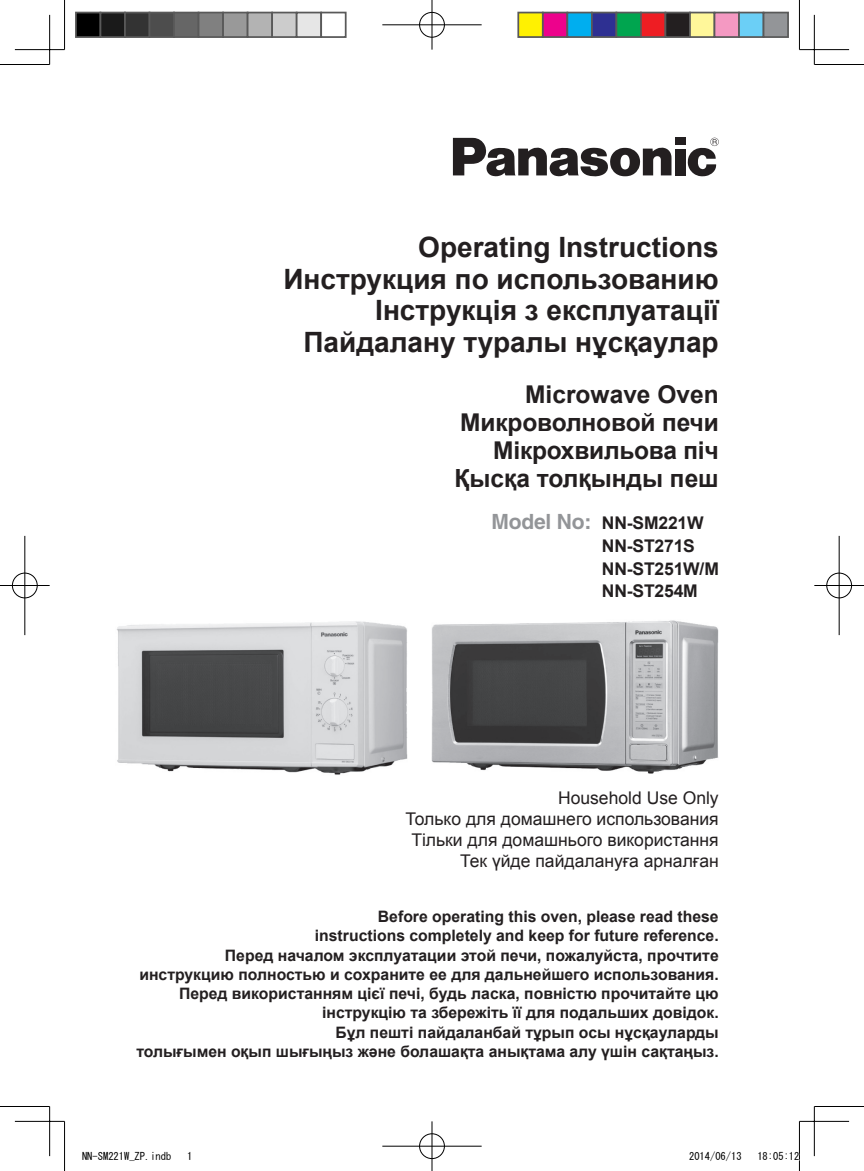
<style>
.page{position:relative;width:864px;height:1171px;background:#fff}
.page>*{position:absolute;margin:0;border:0;box-sizing:border-box;transform-origin:0 0}
.t1{font:700 28px/31.5px "Arial";color:#231f20;text-align:right}
.t2{font:700 24.5px/28px "Arial";letter-spacing:-.005em;color:#231f20;text-align:right}
.t3{font:17.5px/21px "Arial";color:#231f20;text-align:right}
.t4{font:700 17.5px/22.8px "Arial";letter-spacing:-.01em;color:#231f20}
.t5{font:700 15.75px/19.2px "Arial";color:#231f20;text-align:right}
.t6{font:10.5px "MS Gothic";color:#000}
.s1{font-family:"Helvetica";font-size:21px;color:#939598}
</style>
<div class="page">
<img style="left:117px;top:621px;width:290px;height:154px">
<img style="left:431px;top:620px;width:286px;height:153px">
<div style="left:674px;top:138px;width:10px;height:7px;background:#231f20"></div>
<div style="left:674px;top:149px;width:10px;height:26px;background:#231f20"></div>
<svg style="left:452px;top:138px;width:219px;height:39px"></svg>
<svg style="left:687px;top:138px;width:31px;height:38px"></svg>
<hr style="left:0;top:64px;width:50px;height:1px;background:#000">
<hr style="left:814px;top:64px;width:49px;height:1px;background:#000">
<hr style="left:0;top:1106px;width:50px;height:1px;background:#000">
<hr style="left:814px;top:1106px;width:49px;height:1px;background:#000">
<hr style="left:64px;top:0;width:1px;height:50px;background:#000">
<hr style="left:64px;top:1121px;width:1px;height:50px;background:#000">
<hr style="left:798px;top:0;width:1px;height:50px;background:#000">
<hr style="left:798px;top:1121px;width:1px;height:50px;background:#000">
<hr style="left:15px;top:49px;width:49px;height:1px;background:#000">
<hr style="left:799px;top:49px;width:49px;height:1px;background:#000">
<hr style="left:15px;top:1121px;width:49px;height:1px;background:#000">
<hr style="left:799px;top:1121px;width:49px;height:1px;background:#000">
<hr style="left:49px;top:15px;width:1px;height:49px;background:#000">
<hr style="left:49px;top:1106px;width:1px;height:50px;background:#000">
<hr style="left:813px;top:15px;width:1px;height:49px;background:#000">
<hr style="left:813px;top:1106px;width:1px;height:50px;background:#000">
<div style="left:418px;top:11px;width:27px;height:27px;border:2px solid #fff;border-radius:50%"></div>
<hr style="left:382px;top:24px;width:99px;height:2px;background:#fff">
<hr style="left:430px;top:0;width:3px;height:50px;background:#fff">
<div style="left:419px;top:12px;width:25px;height:25px;border:1px solid #000;border-radius:50%"></div>
<hr style="left:382px;top:25px;width:99px;height:1px;background:#000">
<hr style="left:431px;top:0;width:1px;height:50px;background:#000">
<div style="left:418px;top:1132px;width:27px;height:28px;border:2px solid #fff;border-radius:50%"></div>
<hr style="left:382px;top:1145px;width:99px;height:2px;background:#fff">
<hr style="left:430px;top:1121px;width:3px;height:50px;background:#fff">
<div style="left:419px;top:1133px;width:25px;height:26px;border:1px solid #000;border-radius:50%"></div>
<hr style="left:382px;top:1146px;width:99px;height:1px;background:#000">
<hr style="left:431px;top:1121px;width:1px;height:50px;background:#000">
<div style="left:11px;top:572px;width:27px;height:27px;border:2px solid #fff;border-radius:50%"></div>
<hr style="left:0;top:584px;width:50px;height:3px;background:#fff">
<hr style="left:24px;top:536px;width:2px;height:99px;background:#fff">
<div style="left:12px;top:573px;width:25px;height:25px;border:1px solid #000;border-radius:50%"></div>
<hr style="left:0;top:585px;width:50px;height:1px;background:#000">
<hr style="left:25px;top:536px;width:1px;height:99px;background:#000">
<div style="left:825px;top:572px;width:27px;height:27px;border:2px solid #fff;border-radius:50%"></div>
<hr style="left:814px;top:584px;width:49px;height:3px;background:#fff">
<hr style="left:837px;top:536px;width:3px;height:99px;background:#fff">
<div style="left:826px;top:573px;width:25px;height:25px;border:1px solid #000;border-radius:50%"></div>
<hr style="left:814px;top:585px;width:49px;height:1px;background:#000">
<hr style="left:838px;top:536px;width:1px;height:99px;background:#000">
<div style="left:76px;top:13px;width:24px;height:24px;background:#000"></div>
<div style="left:75px;top:12px;width:26px;height:26px;border:2px solid #595959"></div>
<div style="left:100px;top:13px;width:25px;height:24px;background:#1a1a1a"></div>
<div style="left:99px;top:12px;width:27px;height:26px;border:2px solid #595959"></div>
<div style="left:125px;top:13px;width:24px;height:24px;background:#333"></div>
<div style="left:124px;top:12px;width:26px;height:26px;border:2px solid #595959"></div>
<div style="left:149px;top:13px;width:25px;height:24px;background:#4d4d4d"></div>
<div style="left:148px;top:12px;width:27px;height:26px;border:2px solid #595959"></div>
<div style="left:174px;top:13px;width:24px;height:24px;background:#666"></div>
<div style="left:173px;top:12px;width:26px;height:26px;border:2px solid #595959"></div>
<div style="left:198px;top:13px;width:25px;height:24px;background:#808080"></div>
<div style="left:197px;top:12px;width:27px;height:26px;border:2px solid #595959"></div>
<div style="left:223px;top:13px;width:24px;height:24px;background:#999"></div>
<div style="left:222px;top:12px;width:26px;height:26px;border:2px solid #595959"></div>
<div style="left:247px;top:13px;width:25px;height:24px;background:#b3b3b3"></div>
<div style="left:246px;top:12px;width:27px;height:26px;border:2px solid #595959"></div>
<div style="left:272px;top:13px;width:24px;height:24px;background:#ccc"></div>
<div style="left:271px;top:12px;width:26px;height:26px;border:2px solid #595959"></div>
<div style="left:296px;top:13px;width:25px;height:24px;background:#e6e6e6"></div>
<div style="left:295px;top:12px;width:27px;height:26px;border:2px solid #595959"></div>
<div style="left:320px;top:12px;width:26px;height:26px;border:2px solid #595959"></div>
<div style="left:518px;top:13px;width:24px;height:24px;background:#fff101"></div>
<div style="left:517px;top:12px;width:26px;height:26px;border:2px solid #595959"></div>
<div style="left:542px;top:13px;width:25px;height:24px;background:#ed028c"></div>
<div style="left:541px;top:12px;width:27px;height:26px;border:2px solid #595959"></div>
<div style="left:567px;top:13px;width:24px;height:24px;background:#00aeef"></div>
<div style="left:566px;top:12px;width:26px;height:26px;border:2px solid #595959"></div>
<div style="left:591px;top:13px;width:25px;height:24px;background:#2e3092"></div>
<div style="left:590px;top:12px;width:27px;height:26px;border:2px solid #595959"></div>
<div style="left:616px;top:13px;width:24px;height:24px;background:#00a54f"></div>
<div style="left:615px;top:12px;width:26px;height:26px;border:2px solid #595959"></div>
<div style="left:640px;top:13px;width:25px;height:24px;background:#ee1d23"></div>
<div style="left:639px;top:12px;width:27px;height:26px;border:2px solid #595959"></div>
<div style="left:665px;top:13px;width:24px;height:24px;background:#231f20"></div>
<div style="left:664px;top:12px;width:26px;height:26px;border:2px solid #595959"></div>
<div style="left:689px;top:13px;width:25px;height:24px;background:#fff79a"></div>
<div style="left:688px;top:12px;width:27px;height:26px;border:2px solid #595959"></div>
<div style="left:714px;top:13px;width:24px;height:24px;background:#f499c2"></div>
<div style="left:713px;top:12px;width:26px;height:26px;border:2px solid #595959"></div>
<div style="left:738px;top:13px;width:25px;height:24px;background:#6bcff6"></div>
<div style="left:737px;top:12px;width:27px;height:26px;border:2px solid #595959"></div>
<div style="left:763px;top:13px;width:24px;height:24px;background:#939598"></div>
<div style="left:762px;top:12px;width:26px;height:26px;border:2px solid #595959"></div>
<h1 class="t1" style="left:283px;top:233px;width:436px">Operating Instructions<br>Инструкция по использованию<br>Інструкція з експлуатації<br>Пайдалану туралы нұсқаулар</h1>
<h2 class="t2" style="left:454px;top:381px;width:265px">Microwave Oven<br>Микроволновой печи<br>Мікрохвильова піч<br>Қысқа толқынды пеш</h2>
<p class="t4" style="left:601px;top:512px;width:118px;text-indent:-110px"><span class="s1">Model No:</span> NN-SM221W<br>NN-ST271S<br>NN-ST251W/M<br>NN-ST254M</p>
<p class="t3" style="left:405px;top:787px;width:314px">Household Use Only<br>Только для домашнего использования<br>Тільки для домашнього використання<br>Тек үйде пайдалануға арналған</p>
<p class="t5" style="left:136px;top:907px;width:583px">Before operating this oven, please read these<br>instructions completely and keep for future reference.<br>Перед началом эксплуатации этой печи, пожалуйста, прочтите инструкцию полностью и сохраните ее для дальнейшего использования.<br>Перед використанням цієї печі, будь ласка, повністю прочитайте цю інструкцію та збережіть її для подальших довідок.<br>Бұл пешті пайдаланбай тұрып осы нұсқауларды<br>толығымен оқып шығыңыз және болашақта анықтама алу үшін сақтаңыз.</p>
<p class="t6" style="left:82px;top:1151px;width:91px">NN-SM221W_ZP.indb</p>
<p class="t6" style="left:187px;top:1151px;width:7px">1</p>
<p class="t6" style="left:688px;top:1151px;width:54px">2014/06/13</p>
<p class="t6" style="left:757px;top:1151px;width:43px">18:05:12</p>
</div>
